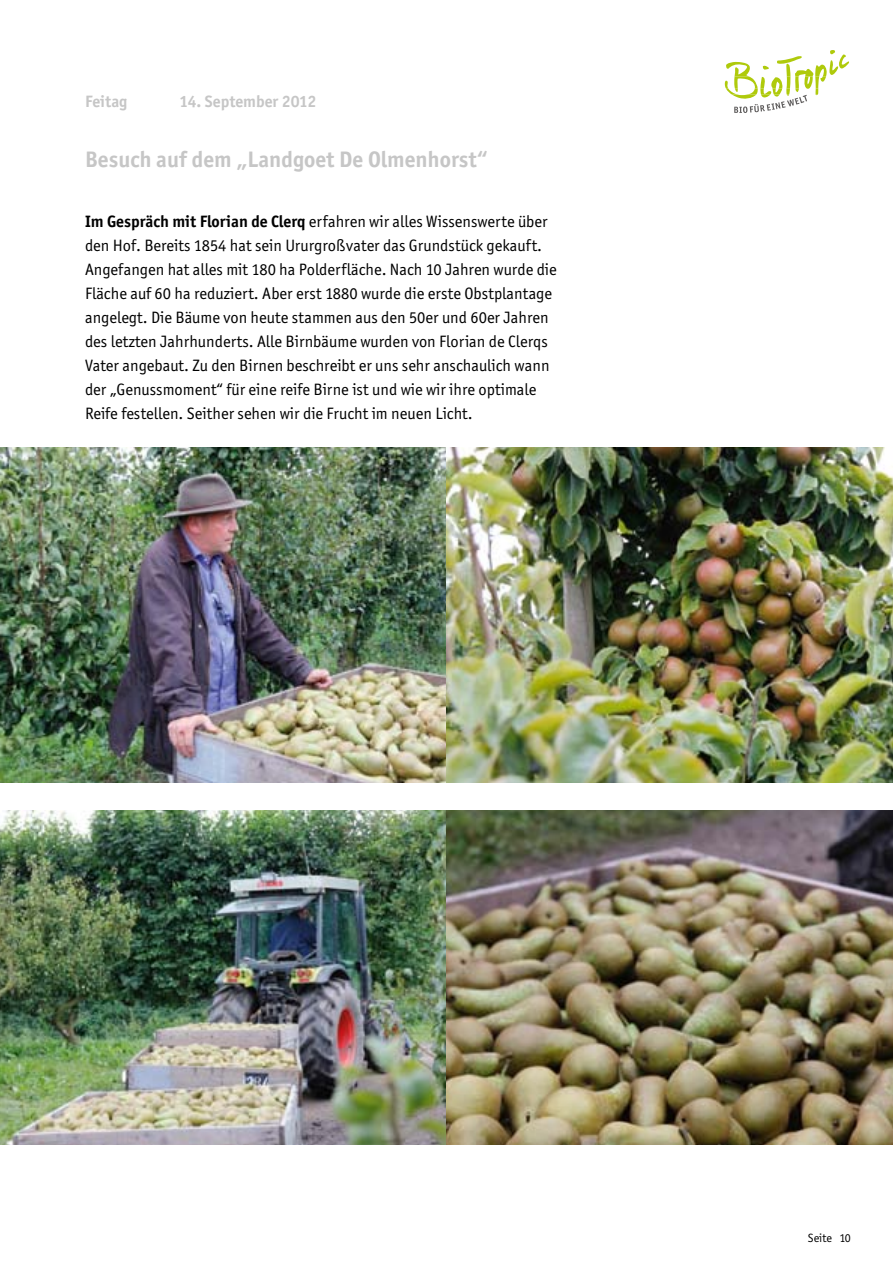
<style>
.page{position:relative;width:893px;height:1263px;background:#fff}
.page>*{position:absolute;margin:0;border:0;box-sizing:border-box;transform-origin:0 0}
.t1{font:700 22.5px "Officina Sans ITC";color:#c6c6c6}
.t2{font:16.5px/24px "Officina Sans ITC";color:#000}
.t3{font:700 16.5px "Officina Sans ITC";color:#c6c6c6}
.t4{font:12px "Officina Sans ITC";color:#000}
.s1{font-weight:700}
</style>
<div class="page">
<img style="left:0;top:448px;width:893px;height:334px">
<img style="left:0;top:810px;width:893px;height:335px">
<svg style="left:725px;top:50px;width:124px;height:63px"></svg>
<p class="t3" style="left:85px;top:91px;width:44px">Feitag</p>
<p class="t3" style="left:180px;top:91px;width:138px">14. September 2012</p>
<h1 class="t1" style="left:85px;top:145px;width:404px">Besuch auf dem „Landgoet De Olmenhorst“</h1>
<p class="t2" style="left:85px;top:209px;width:473px"><span class="s1">Im Gespräch mit Florian de Clerq</span> erfahren wir alles Wissenswerte über den Hof. Bereits 1854 hat sein Ururgroßvater das Grundstück gekauft.<br>Angefangen hat alles mit 180 ha Polderfläche. Nach 10 Jahren wurde die Fläche auf 60 ha reduziert. Aber erst 1880 wurde die erste Obstplantage angelegt. Die Bäume von heute stammen aus den 50er und 60er Jahren des letzten Jahrhunderts. Alle Birnbäume wurden von Florian de Clerqs Vater angebaut. Zu den Birnen beschreibt er uns sehr anschaulich wann der „Genussmoment“ für eine reife Birne ist und wie wir ihre optimale Reife festellen. Seither sehen wir die Frucht im neuen Licht.</p>
<p class="t4" style="left:808px;top:1231px;width:45px">Seite 10</p>
</div>
